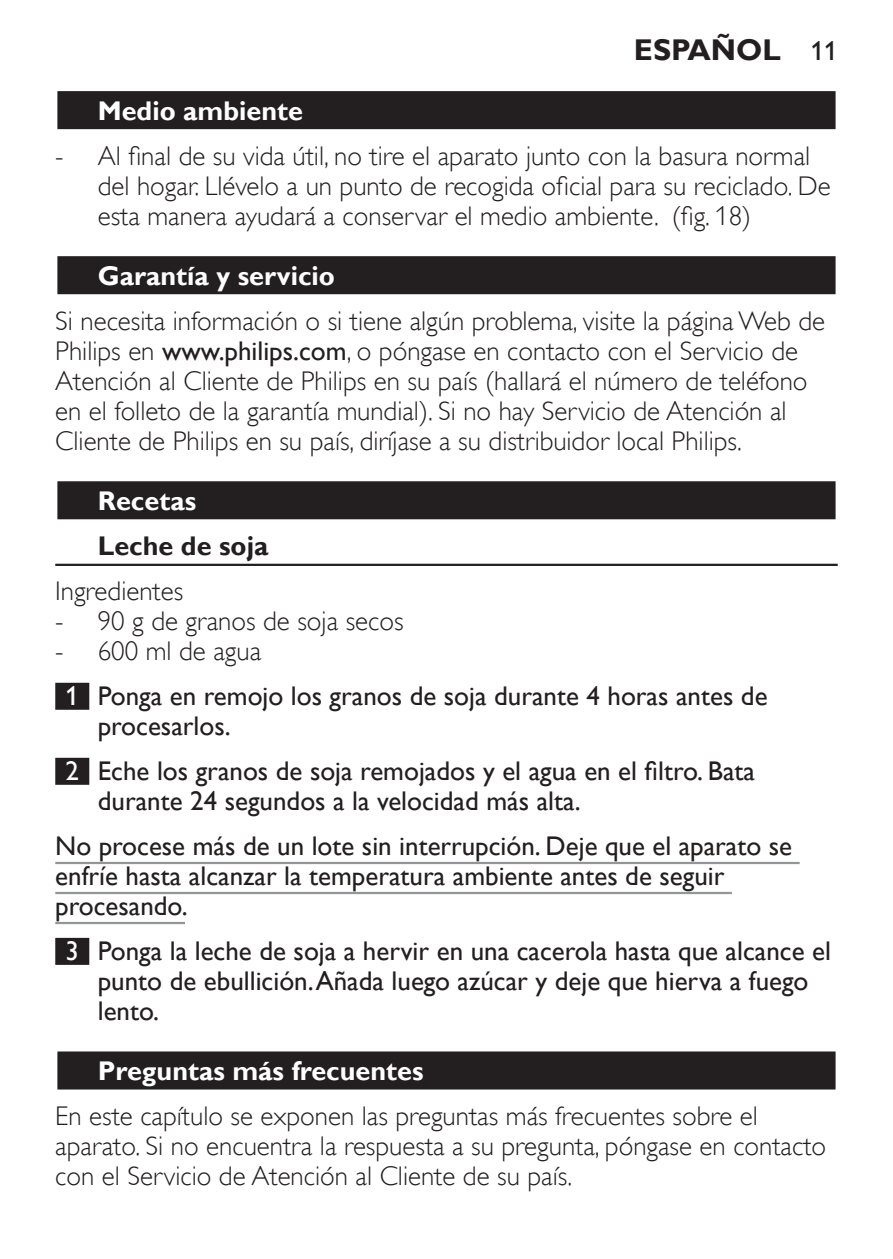
<style>
.page{position:relative;width:893px;height:1259px;background:#fff}
.page>*{position:absolute;margin:0;border:0;box-sizing:border-box;transform-origin:0 0}
.t1{font:700 30px "Gill Sans Alt One WGL";color:#231f20}
.t2{font:27px/30px "Gill Sans Alt One WGL Light";color:#231f20}
.t3{font:27px/30px "Gill Sans Alt One WGL";color:#231f20}
.t4{font:700 27px "Gill Sans Alt One WGL";color:#fff}
.t5{font:700 27px "Gill Sans Alt One WGL";color:#231f20}
.s1{font-weight:400;font-size:27px}
.s2{font-family:"Gill Sans Alt One WGL"}
.s3{color:#fff}
</style>
<div class="page">
<div style="left:55px;top:89px;width:783px;height:43px;background:linear-gradient(to right,#dcdbdc,#dcdbdc)"></div>
<div style="left:57px;top:91px;width:779px;height:38px;background:#231f20"></div>
<div style="left:55px;top:254px;width:783px;height:43px;background:linear-gradient(to right,#cecdce,#cecdce)"></div>
<div style="left:57px;top:256px;width:779px;height:38px;background:#231f20"></div>
<div style="left:55px;top:479px;width:783px;height:43px;background:linear-gradient(to right,#bab9b9,#bab9b9)"></div>
<div style="left:57px;top:481px;width:779px;height:38px;background:#231f20"></div>
<hr style="left:55px;top:564px;width:783px;height:2px;background:#231f20">
<div style="left:55px;top:683px;width:34px;height:27px;background:#231f20"></div>
<div style="left:55px;top:758px;width:34px;height:27px;background:#231f20"></div>
<hr style="left:55px;top:862px;width:745px;height:2px;background:#939598">
<hr style="left:55px;top:892px;width:677px;height:2px;background:#939598">
<hr style="left:55px;top:922px;width:130px;height:2px;background:#939598">
<div style="left:55px;top:938px;width:34px;height:27px;background:#231f20"></div>
<div style="left:55px;top:1049px;width:783px;height:43px;background:linear-gradient(to right,#898788,#898788)"></div>
<div style="left:57px;top:1051px;width:779px;height:38px;background:#231f20"></div>
<p class="t1" style="left:634px;top:29px;width:205px">Español <span class="s1">11</span></p>
<p class="t4" style="left:98px;top:92px;width:207px">Medio ambiente</p>
<p class="t2" style="left:98px;top:141px;width:734px;text-indent:-43px">- Al final de su vida útil, no tire el aparato junto con la basura normal del hogar. Llévelo a un punto de recogida oficial para su reciclado. De esta manera ayudará a conservar el medio ambiente. (fig. 18)</p>
<p class="t4" style="left:98px;top:257px;width:239px">Garantía y servicio</p>
<p class="t2" style="left:55px;top:306px;width:771px">Si necesita información o si tiene algún problema, visite la página Web de Philips en <span class="s2">www.philips.com</span>, o póngase en contacto con el Servicio de Atención al Cliente de Philips en su país (hallará el número de teléfono en el folleto de la garantía mundial). Si no hay Servicio de Atención al Cliente de Philips en su país, diríjase a su distribuidor local Philips.</p>
<p class="t4" style="left:98px;top:482px;width:100px">Recetas</p>
<p class="t5" style="left:98px;top:527px;width:172px">Leche de soja</p>
<p class="t2" style="left:55px;top:576px;width:129px">Ingredientes</p>
<p class="t2" style="left:55px;top:606px;width:350px">- 90 g de granos de soja secos</p>
<p class="t2" style="left:55px;top:636px;width:207px">- 600 ml de agua</p>
<p class="t3" style="left:98px;top:681px;width:671px;text-indent:-32px"><span class="s3">1</span> Ponga en remojo los granos de soja durante 4 horas antes de procesarlos.</p>
<p class="t3" style="left:98px;top:756px;width:659px;text-indent:-32px"><span class="s3">2</span> Eche los granos de soja remojados y el agua en el filtro. Bata durante 24 segundos a la velocidad más alta.</p>
<p class="t3" style="left:55px;top:831px;width:738px">No procese más de un lote sin interrupción. Deje que el aparato se enfríe hasta alcanzar la temperatura ambiente antes de seguir procesando.</p>
<p class="t3" style="left:98px;top:936px;width:735px;text-indent:-32px"><span class="s3">3</span> Ponga la leche de soja a hervir en una cacerola hasta que alcance el punto de ebullición. Añada luego azúcar y deje que hierva a fuego lento.</p>
<p class="t4" style="left:98px;top:1052px;width:327px">Preguntas más frecuentes</p>
<p class="t2" style="left:55px;top:1101px;width:772px">En este capítulo se exponen las preguntas más frecuentes sobre el aparato. Si no encuentra la respuesta a su pregunta, póngase en contacto con el Servicio de Atención al Cliente de su país.</p>
</div>
